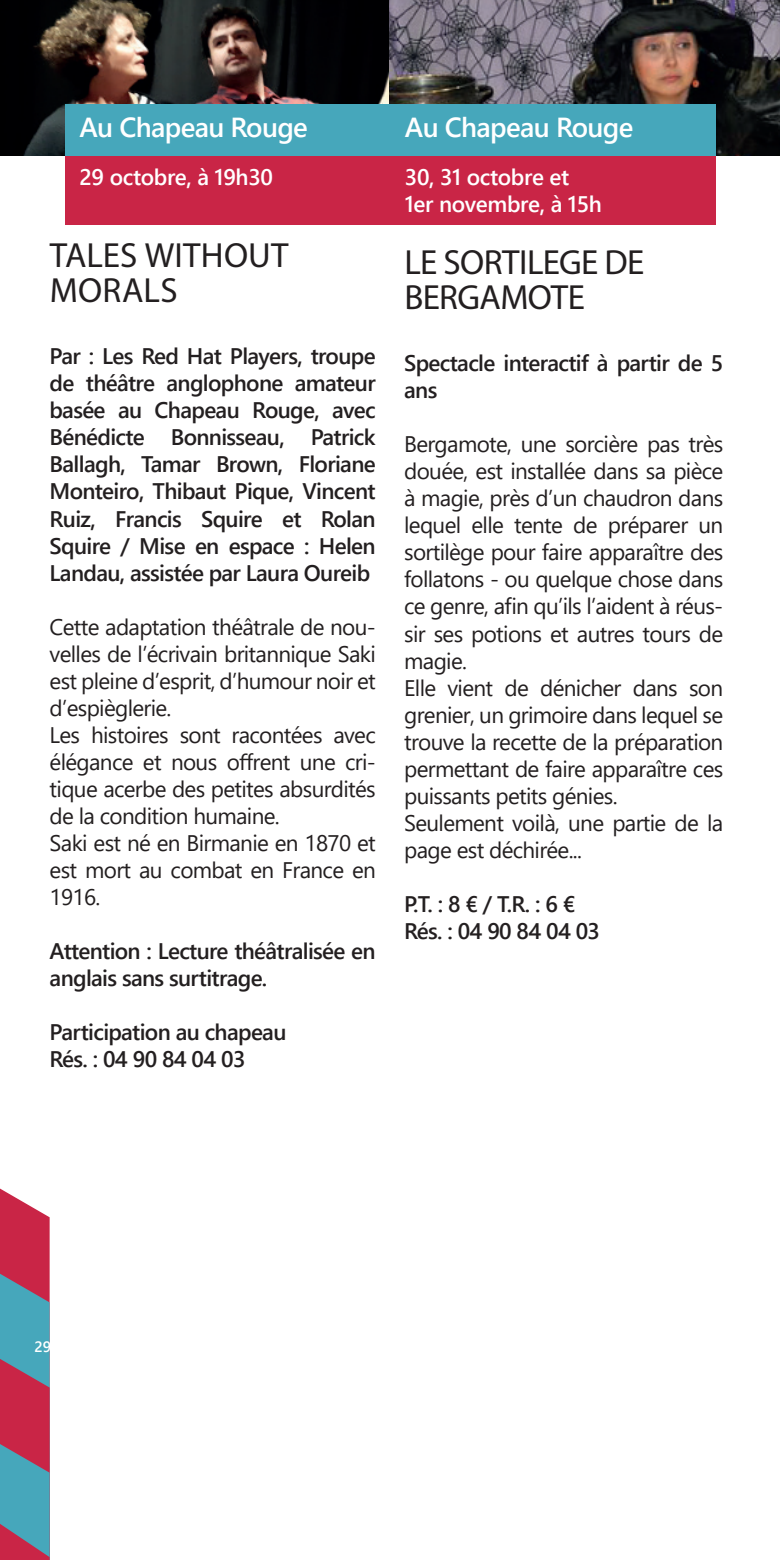
<style>
.page{position:relative;width:780px;height:1560px;background:#fff}
.page>*{position:absolute;margin:0;border:0;box-sizing:border-box;transform-origin:0 0}
.t1{font:35px/35px "Myriad Pro";letter-spacing:-.01em;color:#231f20}
.t2{font:600 27.5px "Segoe UI";letter-spacing:-.025em;color:#fff}
.t3{font:22.5px/27px "Segoe UI";letter-spacing:-.03em;color:#231f20}
.t4{font:600 22.5px/27px "Segoe UI";letter-spacing:-.03em;color:#231f20}
.t5{font:600 22.5px/27px "Segoe UI";letter-spacing:-.015em;color:#fff}
.t6{font:600 15px "Segoe UI";color:#fff}
</style>
<div class="page">
<svg style="left:0;top:1188px;width:50px;height:371px;background:#906882"></svg>
<img style="left:0;top:0;width:780px;height:156px">
<div style="left:65px;top:104px;width:332px;height:52px;background:#46a7bb"></div>
<div style="left:65px;top:156px;width:332px;height:69px;background:#c92546"></div>
<div style="left:390px;top:104px;width:325px;height:52px;background:#46a7bb"></div>
<div style="left:390px;top:156px;width:325px;height:69px;background:#c92546"></div>
<p class="t2" style="left:79px;top:101px;width:230px">Au Chapeau Rouge</p>
<p class="t5" style="left:79px;top:161px;width:195px">29 octobre, à 19h30</p>
<h1 class="t1" style="left:50px;top:237px;width:240px">TALES WITHOUT<br>MORALS</h1>
<p class="t4" style="left:50px;top:341px;width:327px;text-align:justify">Par : Les Red Hat Players, troupe de théâtre anglophone amateur basée au Chapeau Rouge, avec Bénédicte Bonnisseau, Patrick Ballagh, Tamar Brown, Floriane Monteiro, Thibaut Pique, Vincent Ruiz, Francis Squire et Rolan Squire / Mise en espace : Helen Landau, assistée par Laura Oureib</p>
<p class="t3" style="left:50px;top:611px;width:328px">Cette adaptation théâtrale de nou&shy;velles de l’écrivain britannique Saki est pleine d’esprit, d’humour noir et d’espièglerie.<br>Les histoires sont racontées avec élégance et nous offrent une cri&shy;tique acerbe des petites absurdités de la condition humaine.<br>Saki est né en Birmanie en 1870 et est mort au combat en France en<br>1916.</p>
<p class="t4" style="left:50px;top:935px;width:327px">Attention : Lecture théâtralisée en anglais sans surtitrage.</p>
<p class="t4" style="left:50px;top:1016px;width:238px">Participation au chapeau<br>Rés. : 04 90 84 04 03</p>
<p class="t2" style="left:405px;top:101px;width:230px">Au Chapeau Rouge</p>
<p class="t5" style="left:405px;top:161px;width:198px">30, 31 octobre et<br>1er novembre, à 15h</p>
<h1 class="t1" style="left:404px;top:244px;width:241px">LE SORTILEGE DE<br>BERGAMOTE</h1>
<p class="t4" style="left:404px;top:348px;width:320px">Spectacle interactif à partir de 5 ans</p>
<p class="t3" style="left:404px;top:429px;width:321px">Bergamote, une sorcière pas très douée, est installée dans sa pièce à magie, près d’un chaudron dans lequel elle tente de préparer un sortilège pour faire apparaître des follatons - ou quelque chose dans ce genre, afin qu’ils l’aident à réus&shy;sir ses potions et autres tours de magie.<br>Elle vient de dénicher dans son grenier, un grimoire dans lequel se trouve la recette de la préparation permettant de faire apparaître ces puissants petits génies.<br>Seulement voilà, une partie de la page est déchirée...</p>
<p class="t4" style="left:404px;top:888px;width:197px">P.T. : 8 € / T.R. : 6 €<br>Rés. : 04 90 84 04 03</p>
<p class="t6" style="left:35px;top:1332px;width:18px">29</p>
</div>
